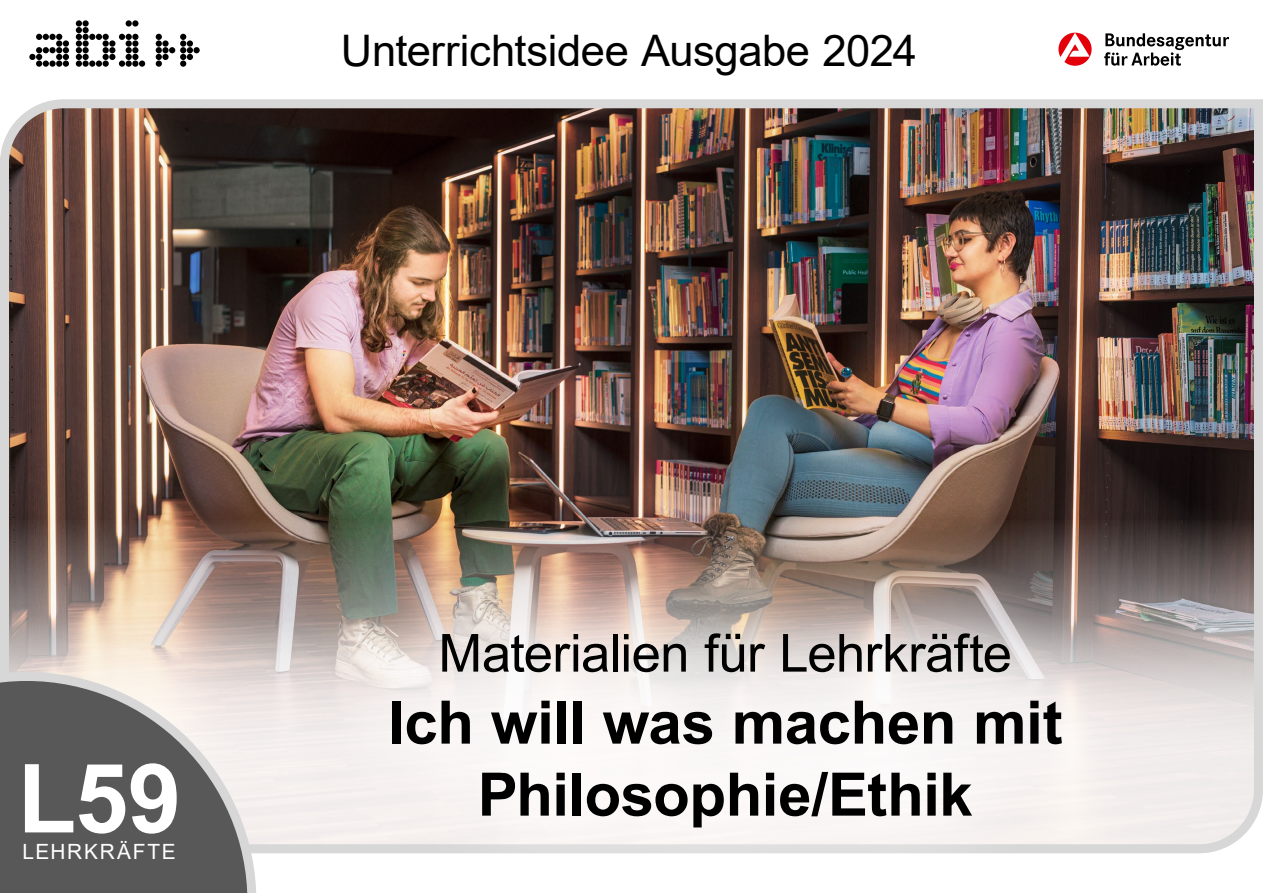
<style>
.page{position:relative;width:1263px;height:893px;background:#fff}
.page>*{position:absolute;margin:0;border:0;box-sizing:border-box;transform-origin:0 0}
.t1{font:700 96.15px "Arial";color:#fff}
.H1_Titel{font:700 60px/72px "Arial";letter-spacing:-.01em;color:#000;text-align:center}
.p_Titel_Dach{font:52.5px "Arial";letter-spacing:-.01em;color:#000}
.H1_Ausgabe_Seite1{font:43.5px "Arial";letter-spacing:-.01em;color:#000}
.t2{font:21px "Arial";letter-spacing:.08em;color:#fff}
</style>
<div class="page">
<svg style="left:1104px;top:33px;width:125px;height:33px"></svg>
<svg style="left:1058px;top:33px;width:33px;height:33px"></svg>
<svg style="left:29px;top:34px;width:40px;height:33px"></svg>
<svg style="left:76px;top:20px;width:69px;height:47px"></svg>
<svg style="left:156px;top:34px;width:44px;height:33px"></svg>
<img style="left:0;top:99px;width:1263px;height:755px">
<svg style="left:0;top:672px;width:256px;height:221px;background:#7e7c7c"></svg>
<svg style="left:314px;top:557px;width:824px;height:297px"></svg>
<h1 class="H1_Ausgabe_Seite1" style="left:341px;top:20px;width:578px">Unterrichtsidee Ausgabe 2024</h1>
<h1 class="t1" style="left:18px;top:731px;width:165px">L59</h1>
<p class="t2" style="left:22px;top:837px;width:155px">LEHRKRÄFTE</p>
<p class="p_Titel_Dach" style="left:438px;top:617px;width:575px">Materialien für Lehrkräfte</p>
<h1 class="H1_Titel" style="left:388px;top:687px;width:676px">Ich will was machen mit<br>Philosophie/Ethik</h1>
</div>
